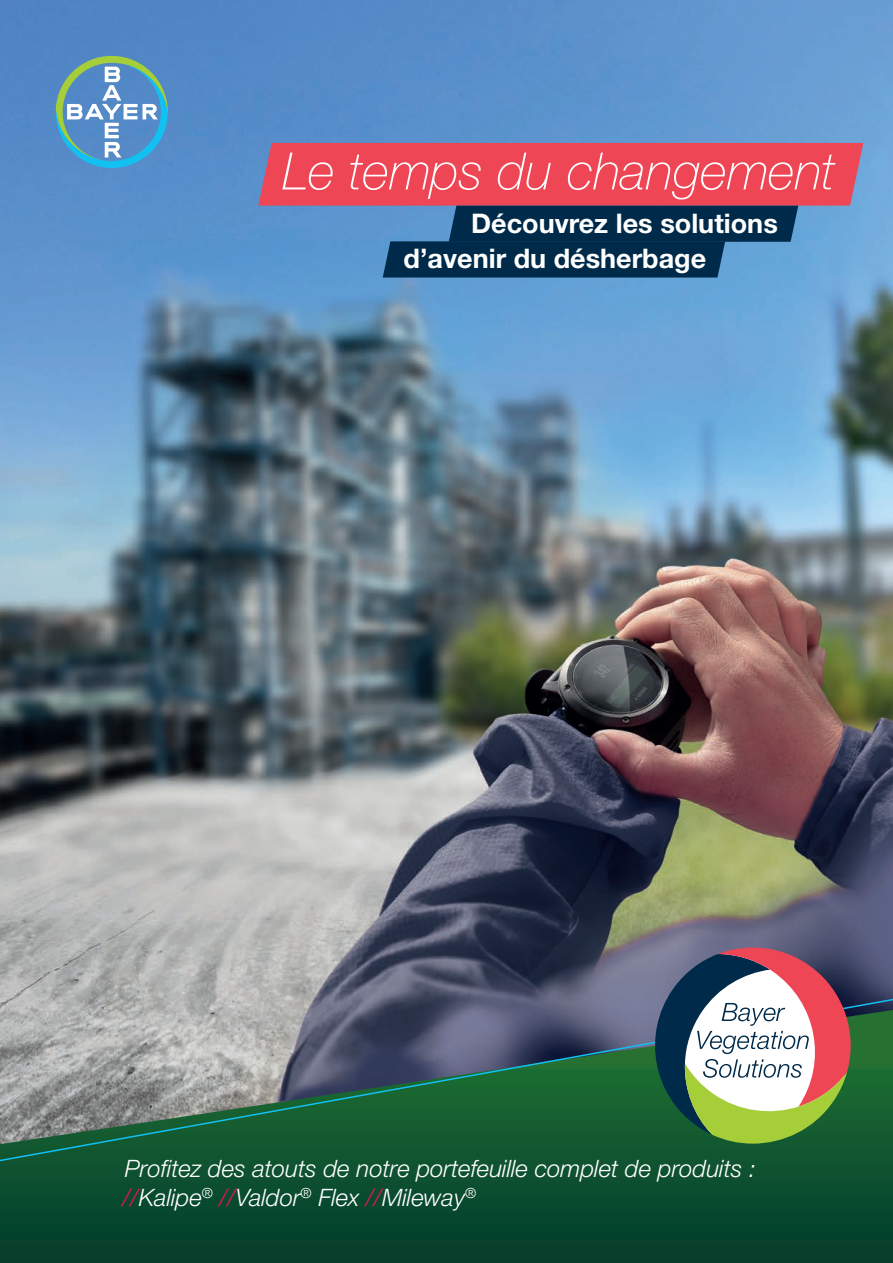
<style>
.page{position:relative;width:893px;height:1263px;background:#fff}
.page>*{position:absolute;margin:0;border:0;box-sizing:border-box;transform-origin:0 0}
.Einf__Abs{font:italic 100 51.45px "Helvetica Neue LT Std";color:#fff}
.Einf__Abs-2{font:700 27px "Helvetica Neue LT Std";color:#fff}
.Einf__Abs-3{font:italic 300 24px "Helvetica Neue LT Std";color:#fff}
.s1{color:#ed1255}
</style>
<div class="page">
<img style="left:0;top:0;width:893px;height:983px">
<svg style="left:0;top:1182px;width:893px;height:81px;background:#06452c"></svg>
<svg style="left:0;top:983px;width:893px;height:199px;background:#4c7163"></svg>
<svg style="left:258px;top:143px;width:605px;height:135px;background:#845371"></svg>
<svg style="left:642px;top:943px;width:214px;height:201px"></svg>
<svg style="left:56px;top:56px;width:112px;height:112px;background:#67a1c3"></svg>
<p class="Einf__Abs" style="left:282px;top:142px;width:554px">Le temps du changement</p>
<p class="Einf__Abs-2" style="left:471px;top:206px;width:308px">Découvrez les solutions</p>
<p class="Einf__Abs-2" style="left:404px;top:242px;width:304px">d’avenir du désherbage</p>
<p class="Einf__Abs-3" style="left:125px;top:1154px;width:632px">Profitez des atouts de notre portefeuille complet de produits :</p>
<p class="Einf__Abs-3" style="left:123px;top:1183px;width:355px"><span class="s1">//</span>Kalipe<sup>®</sup> <span class="s1">//</span>Valdor<sup>®</sup> Flex <span class="s1">//</span>Mileway<sup>®</sup></p>
</div>
